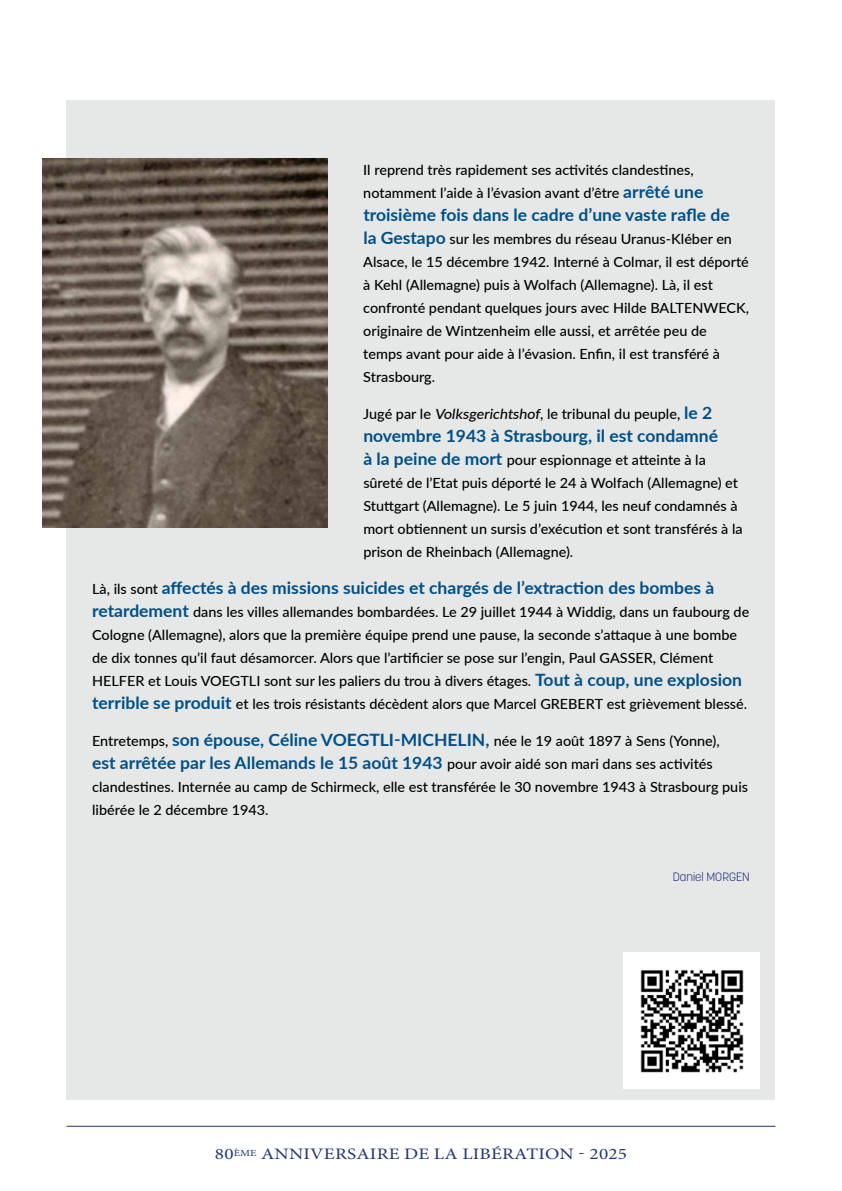
<style>
.page{position:relative;width:842px;height:1191px;background:#fff}
.page>*{position:absolute;margin:0;border:0;box-sizing:border-box;transform-origin:0 0}
.t1{font:700 17px "Lato";color:#005089}
.t2{font:16px "Minion Pro";letter-spacing:.01em;color:#213478;scale:1.2 1}
.t3{font:500 14px/23px "Lato";color:#000}
.t4{font:300 12px "Korolev";color:#213478}
.s1{font-weight:700;font-size:17px;color:#005089}
.s2{font-weight:500;font-size:14px;color:#000}
</style>
<div class="page">
<div style="left:67px;top:100px;width:708px;height:999px;background:#e6e7e7"></div>
<hr style="left:67px;top:1125px;width:708px;height:1px;background:#213478">
<img style="left:43px;top:159px;width:285px;height:368px">
<div style="left:624px;top:952px;width:136px;height:137px;background:#fff"></div>
<img style="left:640px;top:969px;width:104px;height:104px">
<p class="t3" style="left:363px;top:157px;width:342px">Il reprend très rapidement ses activités clandestines, notamment l’aide à l’évasion avant d’être <span class="s1">arrêté une</span></p>
<p class="t1" style="left:363px;top:202px;width:368px">troisième fois dans le cadre d’une vaste rafle de</p>
<p class="t3" style="left:363px;top:226px;width:387px"><span class="s1">la Gestapo</span> sur les membres du réseau Uranus-Kléber en Alsace, le 15 décembre 1942. Interné à Colmar, il est déporté à Kehl (Allemagne) puis à Wolfach (Allemagne). Là, il est confronté pendant quelques jours avec Hilde BALTENWECK, originaire de Wintzenheim elle aussi, et arrêtée peu de temps avant pour aide à l’évasion. Enfin, il est transféré à Strasbourg.</p>
<p class="t3" style="left:363px;top:402px;width:350px">Jugé par le Volksgerichtshof, le tribunal du peuple, <span class="s1">le 2</span></p>
<p class="t1" style="left:363px;top:423px;width:356px">novembre 1943 à Strasbourg, il est condamné</p>
<p class="t3" style="left:363px;top:448px;width:381px"><span class="s1">à la peine de mort</span> pour espionnage et atteinte à la sûreté de l’Etat puis déporté le 24 à Wolfach (Allemagne) et Stuttgart (Allemagne). Le 5 juin 1944, les neuf condamnés à mort obtiennent un sursis d’exécution et sont transférés à la prison de Rheinbach (Allemagne).</p>
<p class="t1" style="left:92px;top:575px;width:624px"><span class="s2">Là, ils sont</span> affectés à des missions suicides et chargés de l’extraction des bombes à</p>
<p class="t3" style="left:92px;top:600px;width:659px"><span class="s1">retardement</span> dans les villes allemandes bombardées. Le 29 juillet 1944 à Widdig, dans un faubourg de Cologne (Allemagne), alors que la première équipe prend une pause, la seconde s’attaque à une bombe de dix tonnes qu’il faut désamorcer. Alors que l’artificier se pose sur l’engin, Paul GASSER, Clément HELFER et Louis VOEGTLI sont sur les paliers du trou à divers étages. <span class="s1">Tout à coup, une explosion terrible se produit</span> et les trois résistants décèdent alors que Marcel GREBERT est grièvement blessé.</p>
<p class="t3" style="left:92px;top:729px;width:629px">Entretemps, <span class="s1">son épouse, Céline VOEGTLI-MICHELIN,</span> née le 19 août 1897 à Sens (Yonne),</p>
<p class="t1" style="left:92px;top:750px;width:622px">est arrêtée par les Allemands le 15 août 1943 <span class="s2">pour avoir aidé son mari dans ses activités</span></p>
<p class="t3" style="left:92px;top:775px;width:657px">clandestines. Internée au camp de Schirmeck, elle est transférée le 30 novembre 1943 à Strasbourg puis libérée le 2 décembre 1943.</p>
<p class="t4" style="left:673px;top:869px;width:79px">Daniel MORGEN</p>
<p class="t2" style="left:215px;top:1143px;width:345px">80<sup>ÈME</sup> ANNIVERSAIRE DE LA LIBÉRATION - 2025</p>
</div>
